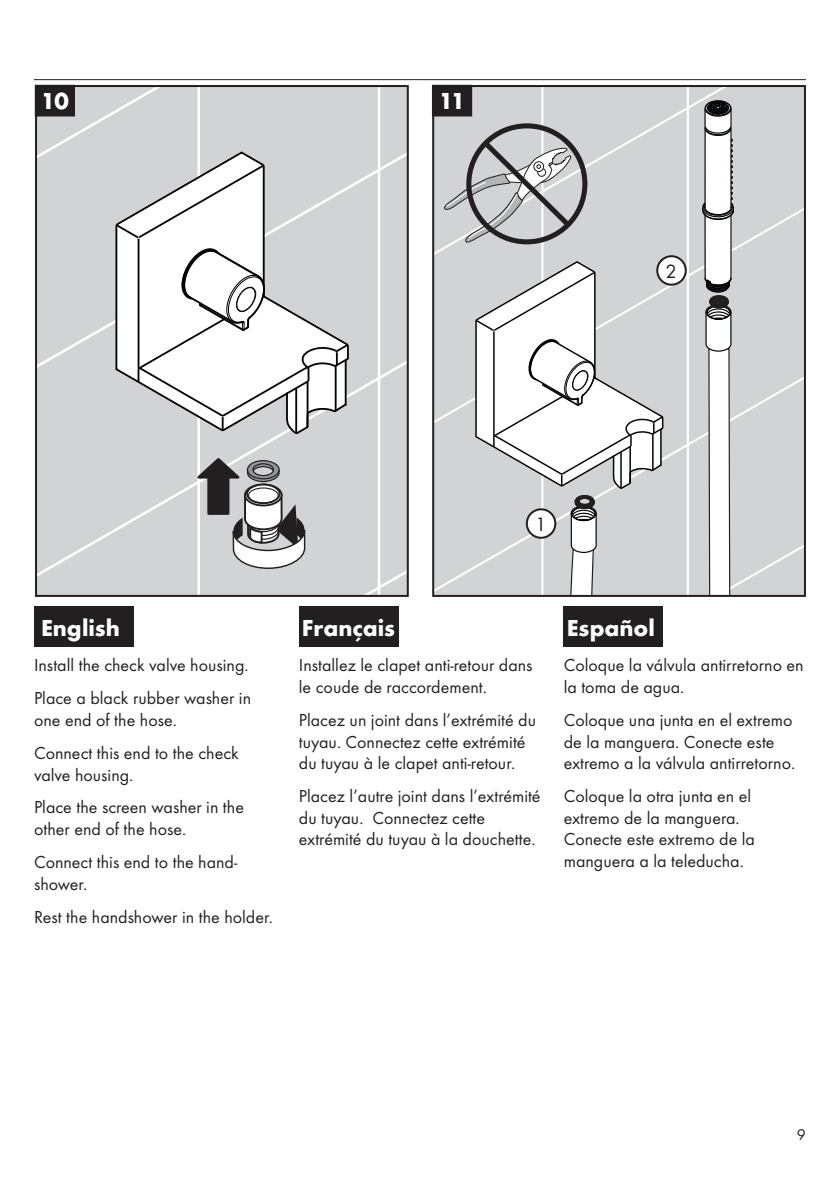
<style>
.page{position:relative;width:840px;height:1191px;background:#fff}
.page>*{position:absolute;margin:0;border:0;box-sizing:border-box;transform-origin:0 0}
.t1{font:700 24px "Futura TOT";color:#fff}
.t2{font:20px "Futura TOT Boo";color:#231f20}
.t3{font:18px/21.6px "Futura TOT Boo";color:#231f20}
.t4{font:16px "Futura TOT Boo";color:#231f20}
</style>
<div class="page">
<hr style="left:34px;top:79px;width:771px;height:1px;background:#231f20">
<div style="left:34px;top:607px;width:99px;height:40px;background:#231f20"></div>
<div style="left:299px;top:607px;width:99px;height:40px;background:#231f20"></div>
<div style="left:563px;top:607px;width:99px;height:40px;background:#231f20"></div>
<div style="left:435px;top:530px;width:367px;height:64px;background:#d1d3d4"></div>
<div style="left:435px;top:362px;width:367px;height:168px;background:#d1d3d4"></div>
<div style="left:435px;top:244px;width:367px;height:118px;background:#d1d3d4"></div>
<div style="left:704px;top:108px;width:26px;height:170px;background:#fff"></div>
<svg style="left:473px;top:260px;width:190px;height:229px"></svg>
<svg style="left:474px;top:270px;width:122px;height:62px"></svg>
<hr style="left:493px;top:331px;width:1px;height:103px;background:#020505">
<svg style="left:559px;top:348px;width:172px;height:246px"></svg>
<hr style="left:704px;top:215px;width:1px;height:63px;background:#020505">
<hr style="left:730px;top:215px;width:1px;height:62px;background:#020505">
<svg style="left:703px;top:276px;width:29px;height:76px"></svg>
<svg style="left:492px;top:338px;width:172px;height:215px"></svg>
<div style="left:432px;top:85px;width:373px;height:512px;border:2px solid #231f20"></div>
<div style="left:38px;top:485px;width:367px;height:109px;background:#d1d3d4"></div>
<div style="left:38px;top:88px;width:367px;height:397px;background:#d1d3d4"></div>
<svg style="left:114px;top:80px;width:236px;height:489px"></svg>
<div style="left:35px;top:85px;width:373px;height:512px;border:2px solid #231f20"></div>
<svg style="left:433px;top:86px;width:371px;height:158px;background:#c5c7c8"></svg>
<div style="left:432px;top:85px;width:39px;height:31px;background:#231f20"></div>
<div style="left:35px;top:85px;width:39px;height:31px;background:#231f20"></div>
<div style="left:35px;top:85px;width:40px;height:31px;border:1px solid #231f20"></div>
<div style="left:526px;top:509px;width:29px;height:29px;background:#fff;border-radius:50%"></div>
<div style="left:525px;top:508px;width:31px;height:31px;border:2px solid #231f20;border-radius:50%"></div>
<div style="left:657px;top:256px;width:28px;height:29px;background:#fff;border-radius:50%"></div>
<div style="left:656px;top:255px;width:30px;height:31px;border:2px solid #231f20;border-radius:50%"></div>
<h1 class="t1" style="left:41px;top:91px;width:29px">10</h1>
<h1 class="t1" style="left:438px;top:91px;width:28px">11</h1>
<p class="t2" style="left:534px;top:515px;width:13px">1</p>
<p class="t2" style="left:665px;top:262px;width:13px">2</p>
<h1 class="t1" style="left:41px;top:619px;width:80px">English</h1>
<h1 class="t1" style="left:302px;top:619px;width:95px">Français</h1>
<h1 class="t1" style="left:566px;top:619px;width:90px">Español</h1>
<p class="t3" style="left:34px;top:650px;width:218px;line-height:33px">Install the check valve housing.<br>Place a black rubber washer in</p>
<p class="t3" style="left:34px;top:704px;width:206px;line-height:33px">one end of the hose.<br>Connect this end to the check</p>
<p class="t3" style="left:34px;top:759px;width:211px;line-height:33px">valve housing.<br>Place the screen washer in the</p>
<p class="t3" style="left:34px;top:813px;width:205px;line-height:33px">other end of the hose.<br>Connect this end to the hand-</p>
<p class="t3" style="left:34px;top:868px;width:240px;line-height:33px">shower.<br>Rest the handshower in the holder.</p>
<p class="t3" style="left:299px;top:655px;width:235px">Installez le clapet anti-retour dans le coude de raccordement.</p>
<p class="t3" style="left:299px;top:710px;width:238px">Placez un joint dans l’extrémité du tuyau. Connectez cette extrémité du tuyau à le clapet anti-retour.</p>
<p class="t3" style="left:299px;top:786px;width:243px">Placez l’autre joint dans l’extrémité du tuyau. Connectez cette extrémité du tuyau à la douchette.</p>
<p class="t3" style="left:563px;top:655px;width:241px">Coloque la válvula antirretorno en la toma de agua.</p>
<p class="t3" style="left:563px;top:710px;width:233px">Coloque una junta en el extremo de la manguera. Conecte este extremo a la válvula antirretorno.</p>
<p class="t3" style="left:563px;top:786px;width:193px">Coloque la otra junta en el extremo de la manguera.<br>Conecte este extremo de la manguera a la teleducha.</p>
<p class="t4" style="left:796px;top:1127px;width:11px">9</p>
</div>
